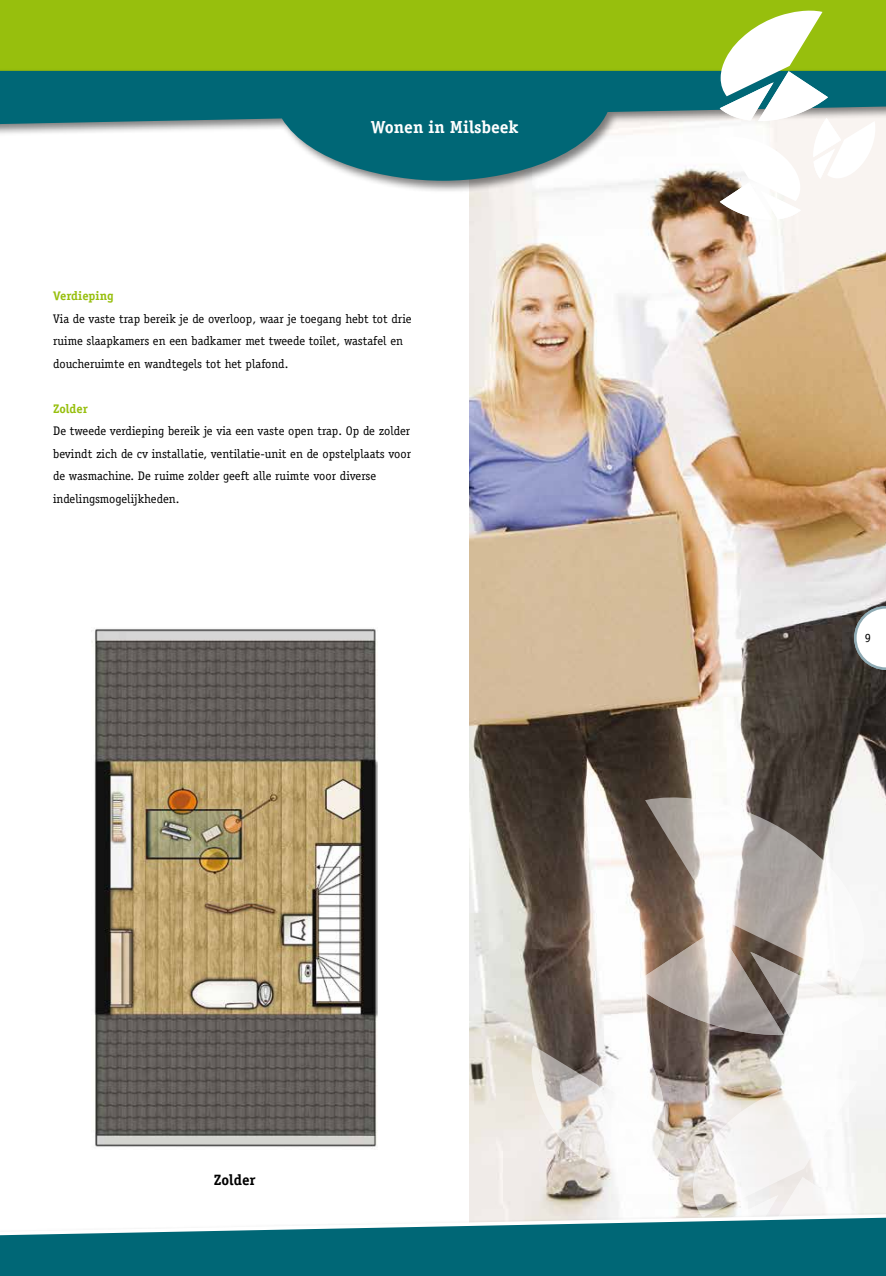
<style>
.page{position:relative;width:886px;height:1276px;background:#fff}
.page>*{position:absolute;margin:0;border:0;box-sizing:border-box;transform-origin:0 0}
.t1{font:700 17.5px "Officina Serif Std";color:#fff}
.t2{font:700 15px "Officina Serif Std";color:#000}
.t3{font:12.5px/22.5px "Officina Serif Std";color:#000}
.t4{font:700 12.5px "Officina Serif Std";color:#97bf0d}
</style>
<div class="page">
<img style="left:469px;top:193px;width:417px;height:1018px">
<div style="left:0;top:0;width:886px;height:71px;background:#97bf0d"></div>
<div style="left:0;top:68px;width:886px;height:125px;background:#000;opacity:.5"></div>
<svg style="left:0;top:71px;width:886px;height:110px;fill:#006776"></svg>
<img style="left:92px;top:628px;width:286px;height:519px">
<svg style="left:854px;top:606px;width:32px;height:64px"></svg>
<svg style="left:530px;top:796px;width:336px;height:415px"></svg>
<svg style="left:720px;top:10px;width:156px;height:210px"></svg>
<svg style="left:0;top:1212px;width:886px;height:64px"></svg>
<h1 class="t1" style="left:371px;top:116px;width:149px">Wonen in Milsbeek</h1>
<p class="t4" style="left:53px;top:288px;width:62px">Verdieping</p>
<p class="t3" style="left:53px;top:307px;width:360px">Via de vaste trap bereik je de overloop, waar je toegang hebt tot drie ruime slaapkamers en een badkamer met tweede toilet, wastafel en doucheruimte en wandtegels tot het plafond.</p>
<p class="t4" style="left:53px;top:400px;width:36px">Zolder</p>
<p class="t3" style="left:53px;top:420px;width:359px">De tweede verdieping bereik je via een vaste open trap. Op de zolder bevindt zich de cv installatie, ventilatie-unit en de opstelplaats voor de wasmachine. De ruime zolder geeft alle ruimte voor diverse indelingsmogelijkheden.</p>
<p class="t2" style="left:214px;top:1171px;width:43px">Zolder</p>
<p class="t3" style="left:861px;top:627px;width:8px">9</p>
<p class="t3" style="left:865px;top:627px;width:8px">9</p>
</div>
